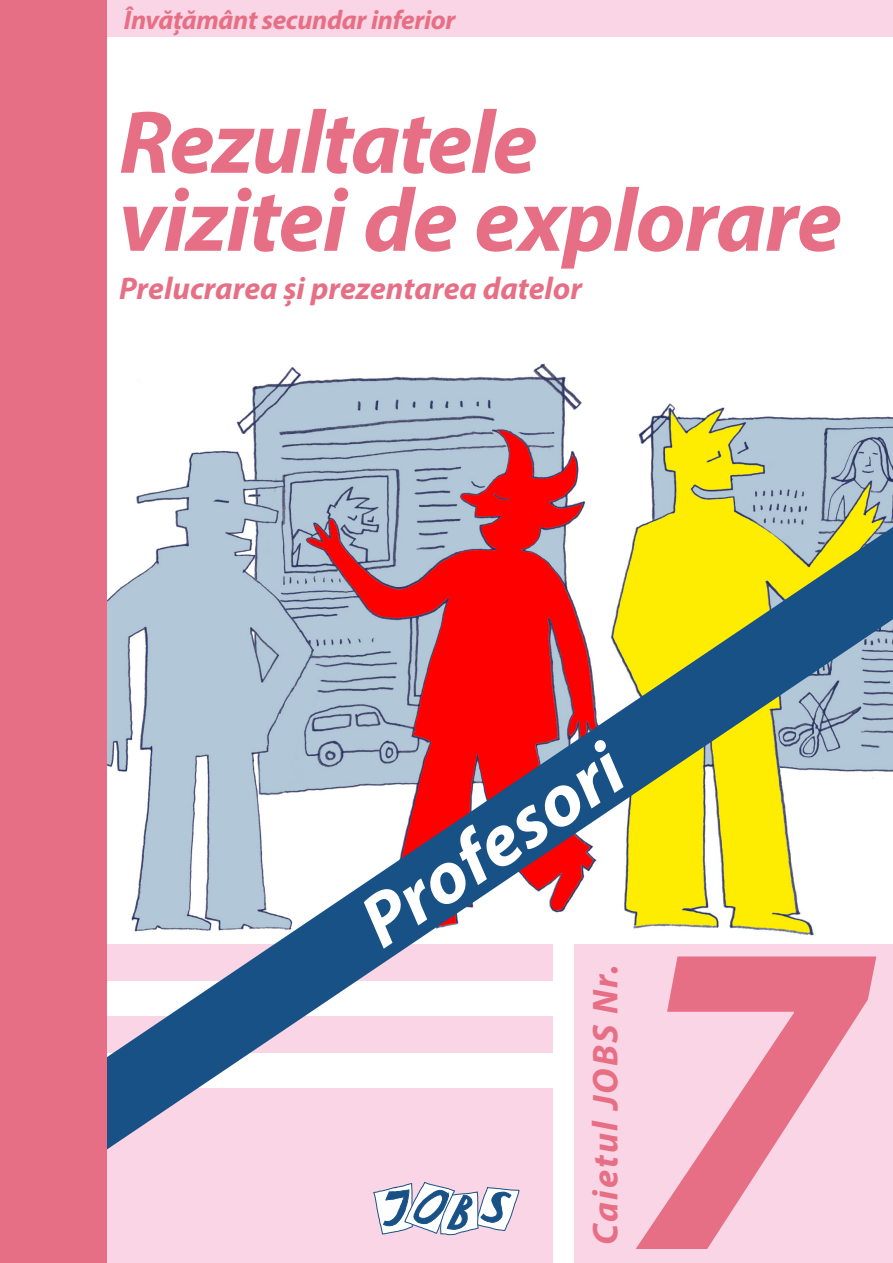
<style>
.page{position:relative;width:893px;height:1263px;background:#fff}
.page>*{position:absolute;margin:0;border:0;box-sizing:border-box;transform-origin:0 0}
.t1{font:italic 700 450px "Myriad Pro";color:#e76f85}
.t2{font:italic 700 90px "Myriad Pro";letter-spacing:-.015em;color:#e76f85}
.t3{font:italic 700 75px "Myriad Pro";color:#fff}
.t4{font:italic 700 36px "Myriad Pro";letter-spacing:.06em;color:#e76f85}
.t5{font:italic 700 31.5px "Myriad Pro";color:#e76f85}
.t6{font:italic 700 27px "Myriad Pro";letter-spacing:-.015em;color:#e76f85}
</style>
<div class="page">
<img style="left:106px;top:352px;width:787px;height:175px">
<div style="left:574px;top:944px;width:319px;height:319px;background:#fad5e5"></div>
<div style="left:63px;top:0;width:830px;height:37px;background:#fad5e5"></div>
<div style="left:72px;top:1089px;width:481px;height:174px;background:#fad5e5"></div>
<svg style="left:373px;top:1182px;width:147px;height:53px"></svg>
<svg style="left:106px;top:527px;width:787px;height:642px"></svg>
<div style="left:0;top:0;width:106px;height:1263px;background:#e76f85"></div>
<p class="t6" style="left:124px;top:2px;width:333px">Învățământ secundar inferior</p>
<p class="t2" style="left:119px;top:84px;width:420px">Rezultatele</p>
<p class="t2" style="left:119px;top:162px;width:724px">vizitei de explorare</p>
<p class="t5" style="left:119px;top:268px;width:465px">Prelucrarea și prezentarea datelor</p>
<p class="t3" style="left:341px;top:888px;width:300px;rotate:-34deg">Profesori</p>
<p class="t4" style="left:582px;top:1245px;width:282px;rotate:-90deg">Caietul JOBS Nr.</p>
<p class="t1" style="left:623px;top:805px;width:245px">7</p>
</div>
